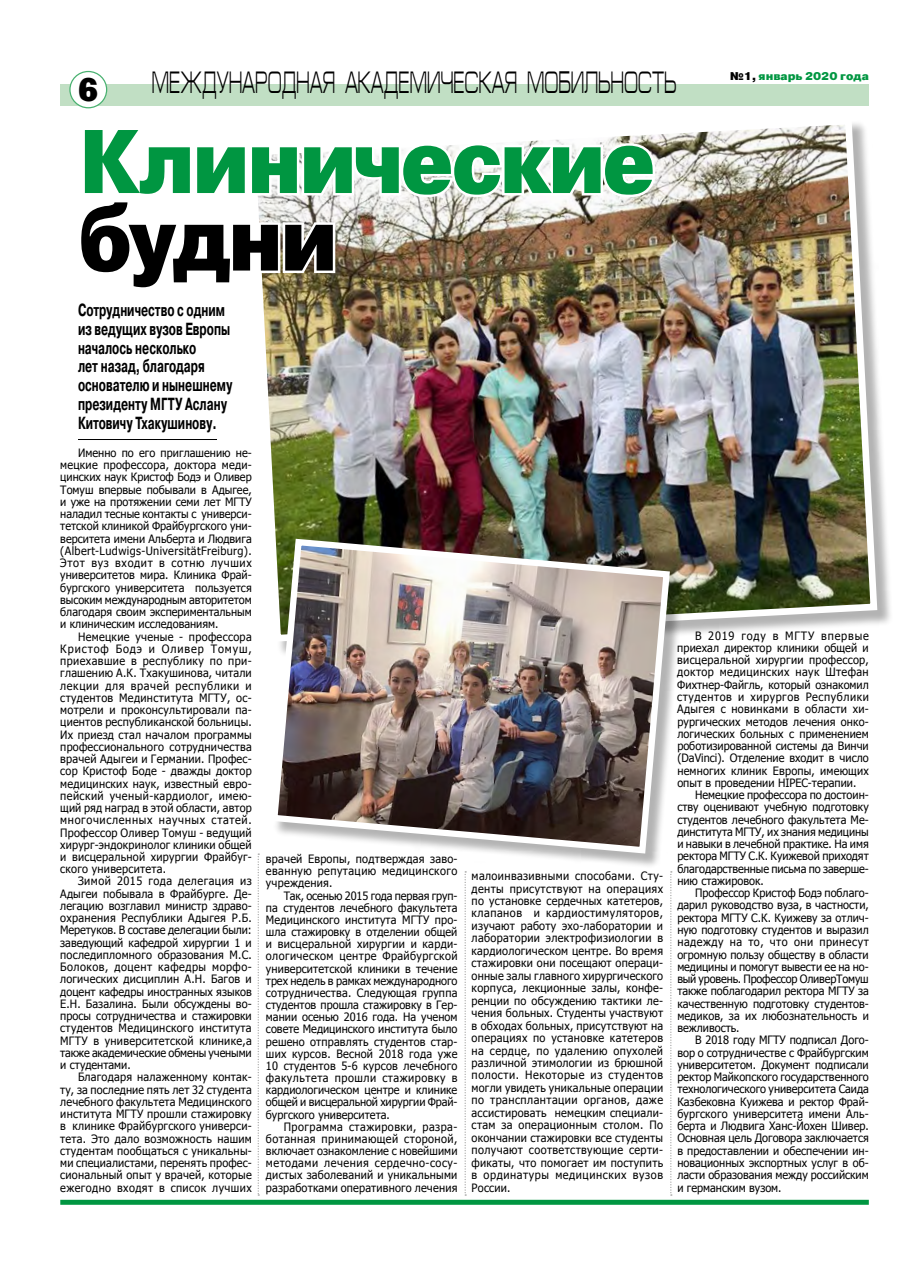
<style>
.page{position:relative;width:922px;height:1276px;background:#fff}
.page>*{position:absolute;margin:0;border:0;box-sizing:border-box;transform-origin:0 0}
.t1{font:90px "Pragmatica Black C";letter-spacing:-.04em;color:#009641;scale:.9 1}
.t2{font:90px "Pragmatica Black C";letter-spacing:-.04em;color:#000;scale:.9 1}
.t3{font:32.5px "Xenia";color:#000}
.t4{font:31.25px "Europe Ext Normal";color:#000;scale:.49 1}
.t5{font:700 17.5px/18.8px "Pragmatica";color:#000;scale:.65 1}
.t6{font:11.5px/12.2px "Tahoma";letter-spacing:.01em;color:#000;text-align:justify;scale:.95 1}
.t7{font:11.25px "Pragmatica Black C";color:#009641}
.s1{color:#000}
</style>
<div class="page">
<div style="left:251px;top:120px;width:641px;height:538px;background:#000;opacity:.3"></div>
<img style="left:251px;top:120px;width:629px;height:525px">
<div style="left:60px;top:84px;width:808px;height:22px;background:#c1dfc4"></div>
<div style="left:70px;top:71px;width:37px;height:37px;background:#fff;border-radius:50%"></div>
<div style="left:69px;top:71px;width:38px;height:37px;border:1px solid #49b170;border-radius:50%"></div>
<div style="left:60px;top:1199px;width:808px;height:5px;background:#009641"></div>
<img style="left:251px;top:125px;width:407px;height:167px">
<svg style="left:670px;top:871px;width:1px;height:324px"></svg>
<svg style="left:464px;top:871px;width:2px;height:324px"></svg>
<svg style="left:257px;top:853px;width:2px;height:342px"></svg>
<div style="left:273px;top:541px;width:412px;height:328px;background:#000;opacity:.3"></div>
<img style="left:267px;top:535px;width:406px;height:322px">
<hr style="left:78px;top:439px;width:139px;height:1px;background:#000">
<h2 class="t3" style="left:78px;top:70px;width:22px">6</h2>
<h3 class="t4" style="left:152px;top:65px;width:1071px">МЕЖДУНАРОДНАЯ АКАДЕМИЧЕСКАЯ МОБИЛЬНОСТЬ</h3>
<h1 class="t1" style="left:78px;top:111px;width:642px">Клинические</h1>
<h1 class="t2" style="left:78px;top:189px;width:290px">будни</h1>
<h3 class="t5" style="left:78px;top:301px;width:239px">Сотрудничество с одним из ведущих вузов Европы началось несколько<br>лет назад, благодаря основателю и нынешнему президенту МГТУ Аслану<br>Китовичу Тхакушинову.</h3>
<p class="t7" style="left:729px;top:69px;width:140px"><span class="s1">№1,</span> январь 2020 года</p>
<p class="t6" style="left:60px;top:447px;width:203px;text-indent:18px">Именно по его приглашению не&shy;мецкие профессора, доктора меди&shy;цинских наук Кристоф Бодэ и Оливер Томуш впервые побывали в Адыгее, и уже на протяжении семи лет МГТУ наладил тесные контакты с универси&shy;тетской клиникой Фрайбургского уни&shy;верситета имени Альберта и Людвига (Albert-Ludwigs-UniversitätFreiburg).<br>Этот вуз входит в сотню лучших университетов мира. Клиника Фрай&shy;бургского университета пользуется высоким международным авторитетом благодаря своим экспериментальным и клиническим исследованиям.</p>
<p class="t6" style="left:60px;top:631px;width:203px;text-indent:18px">Немецкие ученые - профессора Кристоф Бодэ и Оливер Томуш, приехавшие в республику по при&shy;глашению А.К. Тхакушинова, читали лекции для врачей республики и студентов Мединститута МГТУ, ос&shy;мотрели и проконсультировали па&shy;циентов республиканской больницы.<br>Их приезд стал началом программы профессионального сотрудничества врачей Адыгеи и Германии. Профес&shy;сор Кристоф Боде - дважды доктор медицинских наук, известный евро&shy;пейский ученый-кардиолог, имею&shy;щий ряд наград в этой области, автор многочисленных научных статей.<br>Профессор Оливер Томуш - ведущий хирург-эндокринолог клиники общей и висцеральной хирургии Фрайбуг&shy;ского университета.</p>
<p class="t6" style="left:60px;top:876px;width:203px;text-indent:18px">Зимой 2015 года делегация из Адыгеи побывала в Фрайбурге. Де&shy;легацию возглавил министр здраво&shy;охранения Республики Адыгея Р.Б.<br>Меретуков. В составе делегации были: заведующий кафедрой хирургии 1 и последипломного образования М.С.<br>Болоков, доцент кафедры морфо&shy;логических дисциплин А.Н. Багов и доцент кафедры иностранных языков Е.Н. Базалина. Были обсуждены во&shy;просы сотрудничества и стажировки студентов Медицинского института МГТУ в университетской клинике,а также академические обмены учеными и студентами.</p>
<p class="t6" style="left:60px;top:1071px;width:203px;text-indent:18px">Благодаря налаженному контак&shy;ту, за последние пять лет 32 студента лечебного факультета Медицинского института МГТУ прошли стажировку в клинике Фрайбургского универси&shy;тета. Это дало возможность нашим студентам пообщаться с уникальны&shy;ми специалистами, перенять профес&shy;сиональный опыт у врачей, которые ежегодно входят в список лучших</p>
<p class="t6" style="left:266px;top:853px;width:203px">врачей Европы, подтверждая заво&shy;еванную репутацию медицинского учреждения.</p>
<p class="t6" style="left:266px;top:890px;width:203px;text-indent:18px">Так, осенью 2015 года первая груп&shy;па студентов лечебного факультета Медицинского института МГТУ про&shy;шла стажировку в отделении общей и висцеральной хирургии и карди&shy;ологическом центре Фрайбургской университетской клиники в течение трех недель в рамках международного сотрудничества. Следующая группа студентов прошла стажировку в Гер&shy;мании осенью 2016 года. На ученом совете Медицинского института было решено отправлять студентов стар&shy;ших курсов. Весной 2018 года уже 10 студентов 5-6 курсов лечебного факультета прошли стажировку в кардиологическом центре и клинике общей и висцеральной хирургии Фрай&shy;бургского университета.</p>
<p class="t6" style="left:266px;top:1121px;width:203px;text-indent:18px">Программа стажировки, разра&shy;ботанная принимающей стороной, включает ознакомление с новейшими методами лечения сердечно-сосу&shy;дистых заболеваний и уникальными разработками оперативного лечения</p>
<p class="t6" style="left:471px;top:870px;width:203px">малоинвазивными способами. Сту&shy;денты присутствуют на операциях по установке сердечных катетеров, клапанов и кардиостимуляторов, изучают работу эхо-лаборатории и лаборатории электрофизиологии в кардиологическом центре. Во время стажировки они посещают операци&shy;онные залы главного хирургического корпуса, лекционные залы, конфе&shy;ренции по обсуждению тактики ле&shy;чения больных. Студенты участвуют в обходах больных, присутствуют на операциях по установке катетеров на сердце, по удалению опухолей различной этимологии из брюшной полости. Некоторые из студентов могли увидеть уникальные операции по трансплантации органов, даже ассистировать немецким специали&shy;стам за операционным столом. По окончании стажировки все студенты получают соответствующие серти&shy;фикаты, что помогает им поступить в ординатуры медицинских вузов России.</p>
<p class="t6" style="left:677px;top:630px;width:203px;text-indent:18px">В 2019 году в МГТУ впервые приехал директор клиники общей и висцеральной хирургии профессор, доктор медицинских наук Штефан Фихтнер-Файгль, который ознакомил студентов и хирургов Республики Адыгея с новинками в области хи&shy;рургических методов лечения онко&shy;логических больных с применением роботизированной системы да Винчи (DaVinci). Отделение входит в число немногих клиник Европы, имеющих опыт в проведении HIPEC-терапии.</p>
<p class="t6" style="left:677px;top:789px;width:203px;text-indent:18px">Немецкие профессора по достоин&shy;ству оценивают учебную подготовку студентов лечебного факультета Ме&shy;динститута МГТУ, их знания медицины и навыки в лечебной практике. На имя ректора МГТУ С.К. Куижевой приходят благодарственные письма по заверше&shy;нию стажировок.</p>
<p class="t6" style="left:677px;top:887px;width:203px;text-indent:18px">Профессор Кристоф Бодэ поблаго&shy;дарил руководство вуза, в частности, ректора МГТУ С.К. Куижеву за отлич&shy;ную подготовку студентов и выразил надежду на то, что они принесут огромную пользу обществу в области медицины и помогут вывести ее на но&shy;вый уровень. Профессор ОливерТомуш также поблагодарил ректора МГТУ за качественную подготовку студентов&shy;медиков, за их любознательность и вежливость.</p>
<p class="t6" style="left:677px;top:1034px;width:203px;text-indent:18px">В 2018 году МГТУ подписал Дого&shy;вор о сотрудничестве с Фрайбургским университетом. Документ подписали ректор Майкопского государственного технологического университета Саида Казбековна Куижева и ректор Фрай&shy;бургского университета имени Аль&shy;берта и Людвига Ханс-Йохен Шивер.<br>Основная цель Договора заключается в предоставлении и обеспечении ин&shy;новационных экспортных услуг в об&shy;ласти образования между российским и германским вузом.</p>
</div>
